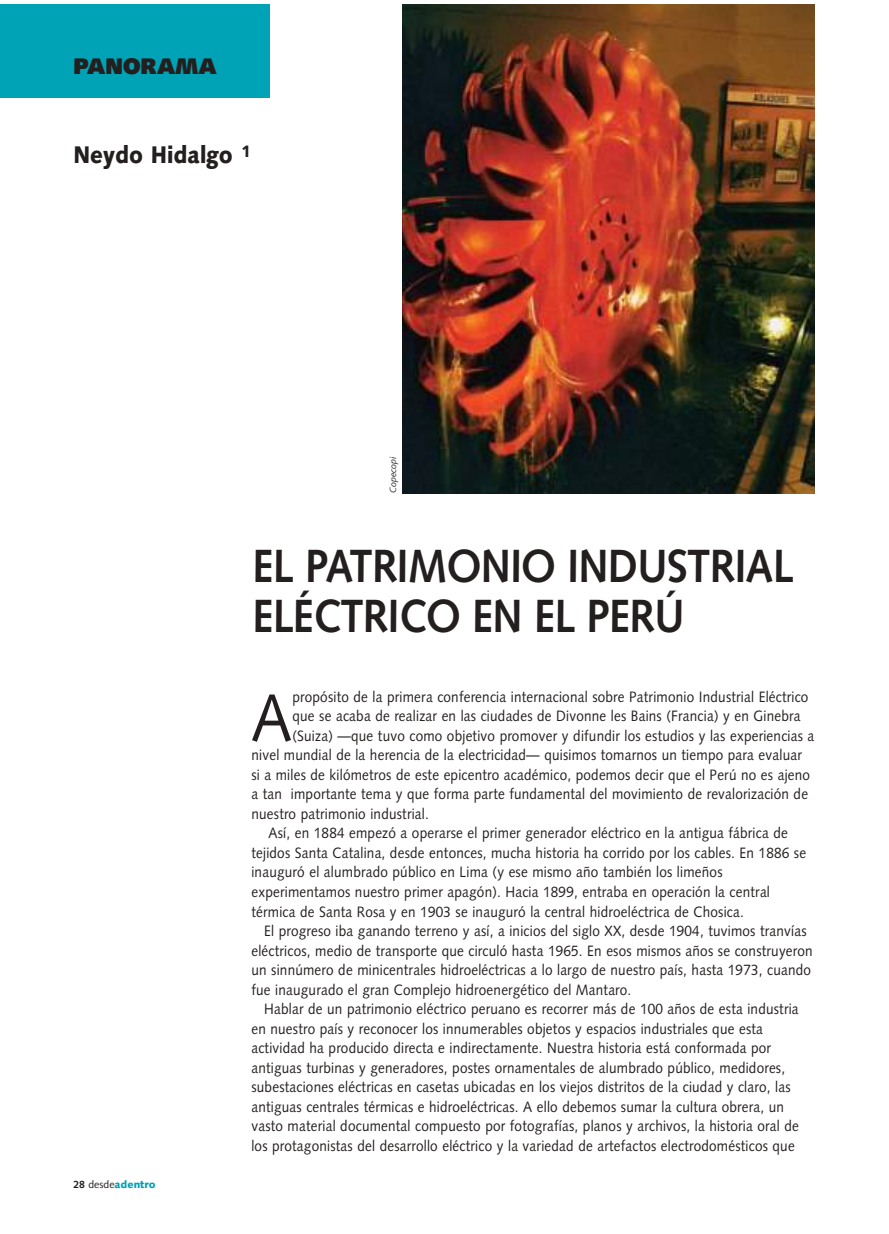
<style>
.page{position:relative;width:889px;height:1234px;background:#fff}
.page>*{position:absolute;margin:0;border:0;box-sizing:border-box;transform-origin:0 0}
.t1{font:66.9px "Syntax";color:#241f1f;scale:.9 1}
.t2{font:700 46.5px/49.5px "Syntax";letter-spacing:-.015em;color:#241f1f;scale:.9 1}
.t3{font:900 24px "Syntax";color:#241f1f;scale:.9 1}
.t4{font:900 22.5px "Syntax";color:#241f1f}
.t5{font:15px "Syntax";letter-spacing:.015em;color:#241f1f;scale:.9 1}
.t6{font:900 10.5px "Syntax";color:#00a3b6}
.t7{font:italic 9px "Syntax";color:#241f1f}
.s1{font-weight:700;color:#241f1f}
.s2{font-weight:400;color:#241f1f}
</style>
<div class="page">
<img style="left:402px;top:5px;width:412px;height:488px">
<div style="left:0;top:5px;width:270px;height:93px;background:#00a3b6"></div>
<h3 class="t4" style="left:73px;top:57px;width:145px">PANORAMA</h3>
<h3 class="t3" style="left:73px;top:144px;width:199px">Neydo Hidalgo <sup>1</sup></h3>
<p class="t7" style="left:389px;top:493px;width:39px;rotate:-90deg">Copecopi</p>
<h2 class="t2" style="left:252px;top:545px;width:603px">EL PATRIMONIO INDUSTRIAL<br>ELÉCTRICO EN EL PERÚ</h2>
<p class="t6" style="left:73px;top:1180px;width:84px"><span class="s1">28</span> <span class="s2">desde</span>adentro</p>
<h1 class="t1" style="left:251px;top:690px;width:46px">A</h1>
<p class="t5" style="left:292px;top:690px;width:575px">propósito de la primera conferencia internacional sobre Patrimonio Industrial Eléctrico</p>
<p class="t5" style="left:292px;top:710px;width:566px">que se acaba de realizar en las ciudades de Divonne les Bains (Francia) y en Ginebra</p>
<p class="t5" style="left:292px;top:729px;width:581px">(Suiza) —que tuvo como objetivo promover y difundir los estudios y las experiencias a</p>
<p class="t5" style="left:251px;top:749px;width:613px">nivel mundial de la herencia de la electricidad— quisimos tomarnos un tiempo para evaluar</p>
<p class="t5" style="left:251px;top:768px;width:622px">si a miles de kilómetros de este epicentro académico, podemos decir que el Perú no es ajeno</p>
<p class="t5" style="left:251px;top:788px;width:620px">a tan importante tema y que forma parte fundamental del movimiento de revalorización de</p>
<p class="t5" style="left:251px;top:807px;width:199px">nuestro patrimonio industrial.</p>
<p class="t5" style="left:268px;top:827px;width:578px">Así, en 1884 empezó a operarse el primer generador eléctrico en la antigua fábrica de</p>
<p class="t5" style="left:251px;top:846px;width:618px">tejidos Santa Catalina, desde entonces, mucha historia ha corrido por los cables. En 1886 se</p>
<p class="t5" style="left:251px;top:866px;width:525px">inauguró el alumbrado público en Lima (y ese mismo año también los limeños</p>
<p class="t5" style="left:251px;top:885px;width:577px">experimentamos nuestro primer apagón). Hacia 1899, entraba en operación la central</p>
<p class="t5" style="left:251px;top:905px;width:548px">térmica de Santa Rosa y en 1903 se inauguró la central hidroeléctrica de Chosica.</p>
<p class="t5" style="left:264px;top:924px;width:604px">El progreso iba ganando terreno y así, a inicios del siglo XX, desde 1904, tuvimos tranvías</p>
<p class="t5" style="left:251px;top:944px;width:625px">eléctricos, medio de transporte que circuló hasta 1965. En esos mismos años se construyeron</p>
<p class="t5" style="left:251px;top:963px;width:623px">un sinnúmero de minicentrales hidroeléctricas a lo largo de nuestro país, hasta 1973, cuando</p>
<p class="t5" style="left:251px;top:983px;width:424px">fue inaugurado el gran Complejo hidroenergético del Mantaro.</p>
<p class="t5" style="left:264px;top:1002px;width:595px">Hablar de un patrimonio eléctrico peruano es recorrer más de 100 años de esta industria</p>
<p class="t5" style="left:251px;top:1022px;width:570px">en nuestro país y reconocer los innumerables objetos y espacios industriales que esta</p>
<p class="t5" style="left:251px;top:1041px;width:579px">actividad ha producido directa e indirectamente. Nuestra historia está conformada por</p>
<p class="t5" style="left:251px;top:1061px;width:594px">antiguas turbinas y generadores, postes ornamentales de alumbrado público, medidores,</p>
<p class="t5" style="left:251px;top:1080px;width:600px">subestaciones eléctricas en casetas ubicadas en los viejos distritos de la ciudad y claro, las</p>
<p class="t5" style="left:251px;top:1100px;width:593px">antiguas centrales térmicas e hidroeléctricas. A ello debemos sumar la cultura obrera, un</p>
<p class="t5" style="left:251px;top:1119px;width:610px">vasto material documental compuesto por fotografías, planos y archivos, la historia oral de</p>
<p class="t5" style="left:251px;top:1139px;width:605px">los protagonistas del desarrollo eléctrico y la variedad de artefactos electrodomésticos que</p>
</div>
